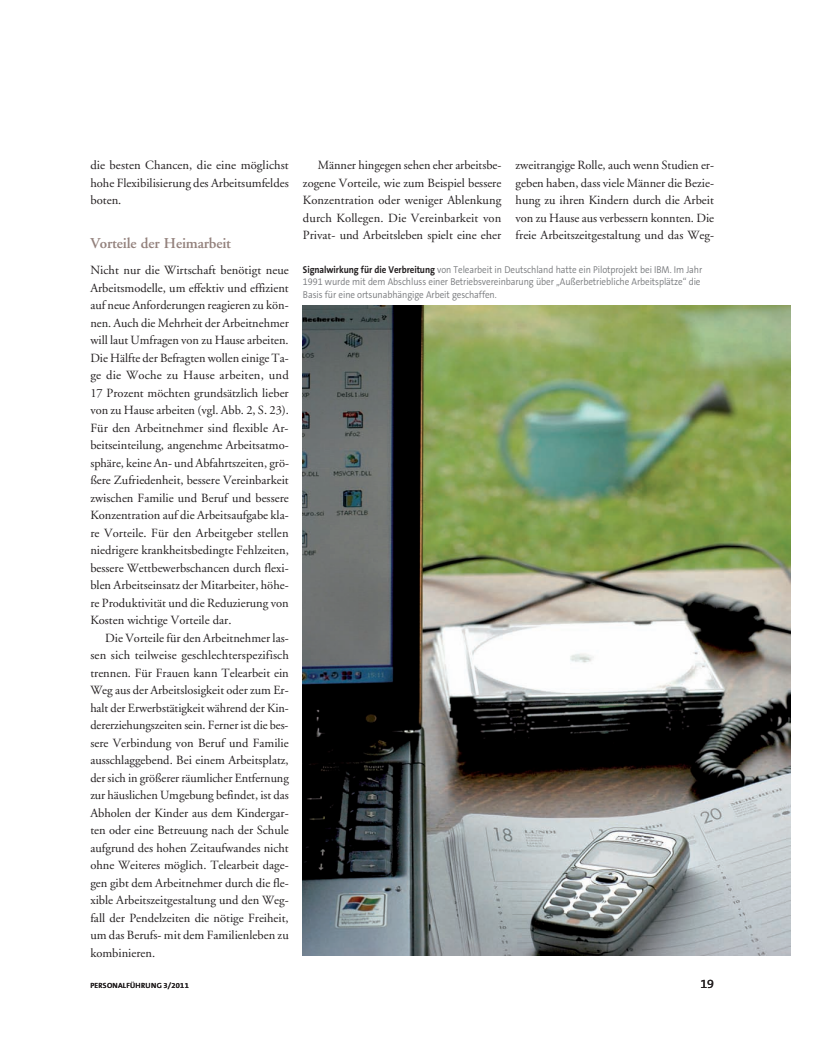
<style>
.page{position:relative;width:815px;height:1063px;background:#fff}
.page>*{position:absolute;margin:0;border:0;box-sizing:border-box;transform-origin:0 0}
.t1{font:600 15px "Adobe Garamond";letter-spacing:-.01em;color:#93817c}
.t2{font:12.5px/17.5px "Adobe Garamond";color:#231f20;text-align:justify}
.t3{font:12.5px "The Sans B5 Plain";color:#231f20}
.t4{font:300 10px/12.5px "The Sans B4";letter-spacing:-.01em;color:#76787b;scale:.9 1}
.t5{font:600 7.5px "The Sans B6";letter-spacing:.035em;color:#231f20}
.s1{font-family:"The Sans B7";font-weight:700;color:#231f20}
</style>
<div class="page">
<img style="left:303px;top:306px;width:487px;height:650px">
<p class="t2" style="left:90px;top:158px;width:200px">die besten Chancen, die eine möglichst hohe Flexibilisierung des Arbeitsumfeldes boten.</p>
<p class="t1" style="left:90px;top:237px;width:142px">Vorteile der Heimarbeit</p>
<p class="t2" style="left:90px;top:263px;width:200px">Nicht nur die Wirtschaft benötigt neue Arbeitsmodelle, um effektiv und effizient auf neue Anforderungen reagieren zu kön&shy;nen. Auch die Mehrheit der Arbeitnehmer will laut Umfragen von zu Hause arbeiten.<br>Die Hälfte der Befragten wollen einige Ta&shy;ge die Woche zu Hause arbeiten, und 17 Prozent möchten grundsätzlich lieber von zu Hause arbeiten (vgl. Abb. 2, S. 23).<br>Für den Arbeitnehmer sind flexible Ar&shy;beitseinteilung, angenehme Arbeitsatmo&shy;sphäre, keine An- und Abfahrtszeiten, grö&shy;ßere Zufriedenheit, bessere Vereinbarkeit zwischen Familie und Beruf und bessere Konzentration auf die Arbeitsaufgabe kla&shy;re Vorteile. Für den Arbeitgeber stellen niedrigere krankheitsbedingte Fehlzeiten, bessere Wettbewerbschancen durch flexi&shy;blen Arbeitseinsatz der Mitarbeiter, höhe&shy;re Produktivität und die Reduzierung von Kosten wichtige Vorteile dar.</p>
<p class="t2" style="left:90px;top:630px;width:200px;text-indent:15px">Die Vorteile für den Arbeitnehmer las&shy;sen sich teilweise geschlechterspezifisch trennen. Für Frauen kann Telearbeit ein Weg aus der Arbeitslosigkeit oder zum Er&shy;halt der Erwerbstätigkeit während der Kin&shy;dererziehungszeiten sein. Ferner ist die bes&shy;sere Verbindung von Beruf und Familie ausschlaggebend. Bei einem Arbeitsplatz, der sich in größerer räumlicher Entfernung zur häuslichen Umgebung befindet, ist das Abholen der Kinder aus dem Kindergar&shy;ten oder eine Betreuung nach der Schule aufgrund des hohen Zeitaufwandes nicht ohne Weiteres möglich. Telearbeit dage&shy;gen gibt dem Arbeitnehmer durch die fle&shy;xible Arbeitszeitgestaltung und den Weg&shy;fall der Pendelzeiten die nötige Freiheit, um das Berufs- mit dem Familienleben zu kombinieren.</p>
<p class="t2" style="left:303px;top:158px;width:200px;text-indent:15px">Männer hingegen sehen eher arbeitsbe&shy;zogene Vorteile, wie zum Beispiel bessere Konzentration oder weniger Ablenkung durch Kollegen. Die Vereinbarkeit von Privat- und Arbeitsleben spielt eine eher</p>
<p class="t2" style="left:516px;top:158px;width:200px">zweitrangige Rolle, auch wenn Studien er&shy;geben haben, dass viele Männer die Bezie&shy;hung zu ihren Kindern durch die Arbeit von zu Hause aus verbessern konnten. Die freie Arbeitszeitgestaltung und das Weg-</p>
<p class="t4" style="left:303px;top:264px;width:445px"><span class="s1">Signalwirkung für die Verbreitung</span> von Telearbeit in Deutschland hatte ein Pilotprojekt bei IBM. Im Jahr<br>1991 wurde mit dem Abschluss einer Betriebsvereinbarung über „Außerbetriebliche Arbeitsplätze“ die<br>Basis für eine ortsunabhängige Arbeit geschaffen.</p>
<p class="t5" style="left:90px;top:983px;width:100px">PERSONALFÜHRUNG 3/2011</p>
<p class="t3" style="left:700px;top:979px;width:15px">19</p>
</div>
